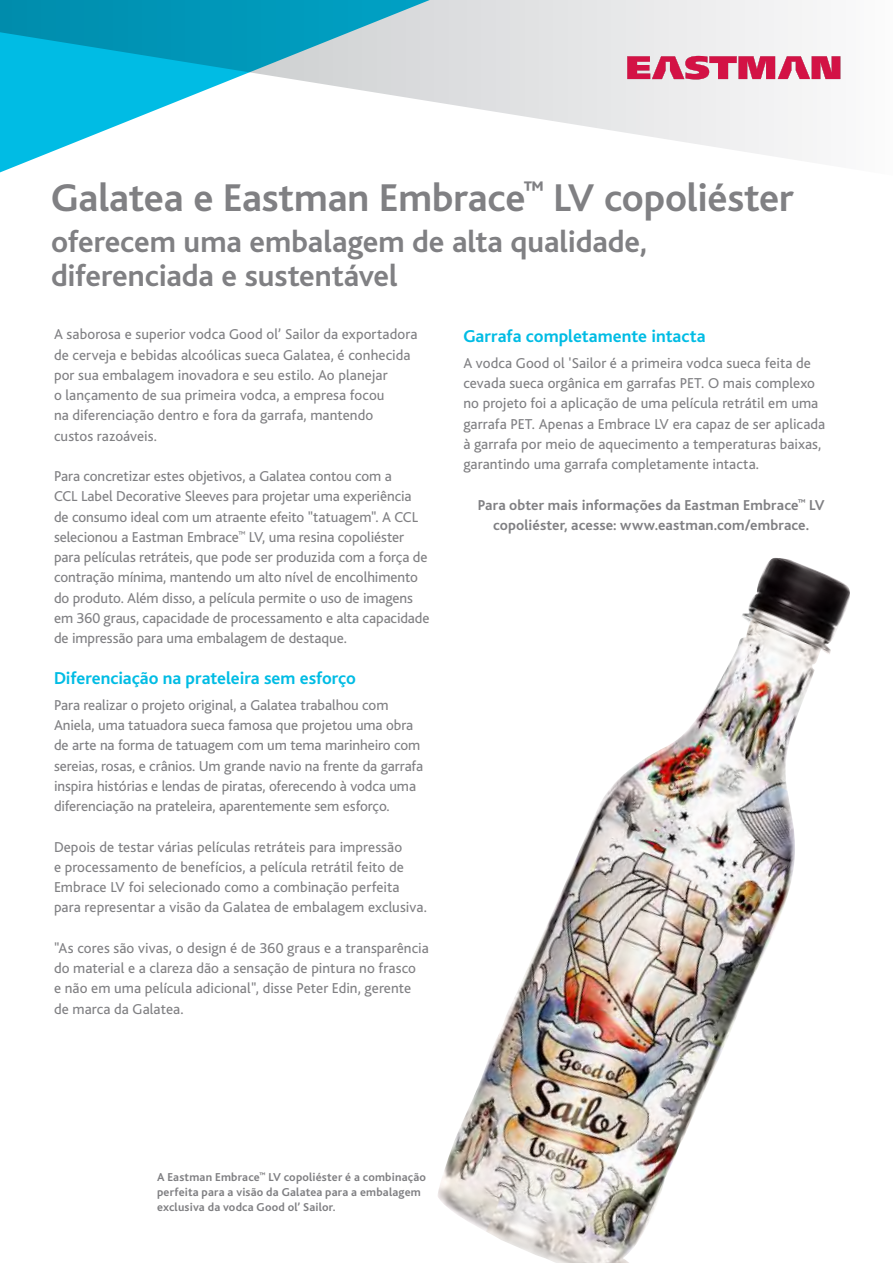
<style>
.page{position:relative;width:893px;height:1263px;background:#fff}
.page>*{position:absolute;margin:0;border:0;box-sizing:border-box;transform-origin:0 0}
.t1{font:700 40.5px "Bliss";letter-spacing:-.005em;color:#808083}
.t2{font:700 31.5px/34.5px "Bliss";letter-spacing:-.005em;color:#808083}
.t3{font:700 18px "Bliss";color:#00bce4}
.t4{font:15px/20.2px "Bliss";color:#808083}
.t5{font:700 15px/20.2px "Bliss";letter-spacing:.005em;color:#808083;text-align:center}
.t6{font:700 12px/15px "Bliss";letter-spacing:.015em;color:#808083}
</style>
<div class="page">
<svg style="left:0;top:0;width:841px;height:173px"></svg>
<svg style="left:627px;top:56px;width:213px;height:23px;background:#d9597b"></svg>
<img style="left:438px;top:558px;width:412px;height:705px">
<h1 class="t1" style="left:51px;top:176px;width:744px">Galatea e Eastman Embrace<sup>™</sup> LV copoliéster</h1>
<h2 class="t2" style="left:51px;top:225px;width:597px">oferecem uma embalagem de alta qualidade, diferenciada e sustentável</h2>
<p class="t4" style="left:54px;top:325px;width:365px">A saborosa e superior vodca Good ol’ Sailor da exportadora de cerveja e bebidas alcoólicas sueca Galatea, é conhecida por sua embalagem inovadora e seu estilo. Ao planejar<br>o lançamento de sua primeira vodca, a empresa focou<br>na diferenciação dentro e fora da garrafa, mantendo<br>custos razoáveis.</p>
<p class="t4" style="left:54px;top:466px;width:377px">Para concretizar estes objetivos, a Galatea contou com a<br>CCL Label Decorative Sleeves para projetar uma experiência de consumo ideal com um atraente efeito "tatuagem". A CCL selecionou a Eastman Embrace<sup>™</sup> LV, uma resina copoliéster para películas retráteis, que pode ser produzida com a força de contração mínima, mantendo um alto nível de encolhimento do produto. Além disso, a película permite o uso de imagens em 360 graus, capacidade de processamento e alta capacidade de impressão para uma embalagem de destaque.</p>
<p class="t3" style="left:54px;top:668px;width:303px">Diferenciação na prateleira sem esforço</p>
<p class="t4" style="left:54px;top:695px;width:371px">Para realizar o projeto original, a Galatea trabalhou com Aniela, uma tatuadora sueca famosa que projetou uma obra de arte na forma de tatuagem com um tema marinheiro com sereias, rosas, e crânios. Um grande navio na frente da garrafa inspira histórias e lendas de piratas, oferecendo à vodca uma diferenciação na prateleira, aparentemente sem esforço.</p>
<p class="t4" style="left:54px;top:837px;width:374px">Depois de testar várias películas retráteis para impressão<br>e processamento de benefícios, a película retrátil feito de Embrace LV foi selecionado como a combinação perfeita para representar a visão da Galatea de embalagem exclusiva.</p>
<p class="t4" style="left:54px;top:938px;width:376px">"As cores são vivas, o design é de 360 graus e a transparência do material e a clareza dão a sensação de pintura no frasco<br>e não em uma película adicional", disse Peter Edin, gerente de marca da Galatea.</p>
<p class="t3" style="left:463px;top:326px;width:244px">Garrafa completamente intacta</p>
<p class="t4" style="left:463px;top:353px;width:363px">A vodca Good ol 'Sailor é a primeira vodca sueca feita de cevada sueca orgânica em garrafas PET. O mais complexo no projeto foi a aplicação de uma película retrátil em uma garrafa PET. Apenas a Embrace LV era capaz de ser aplicada à garrafa por meio de aquecimento a temperaturas baixas, garantindo uma garrafa completamente intacta.</p>
<p class="t5" style="left:478px;top:495px;width:348px">Para obter mais informações da Eastman Embrace<sup>™</sup> LV copoliéster, acesse: www.eastman.com/embrace.</p>
<p class="t6" style="left:157px;top:1169px;width:270px">A Eastman Embrace<sup>™</sup> LV copoliéster é a combinação perfeita para a visão da Galatea para a embalagem exclusiva da vodca Good ol’ Sailor.</p>
</div>
